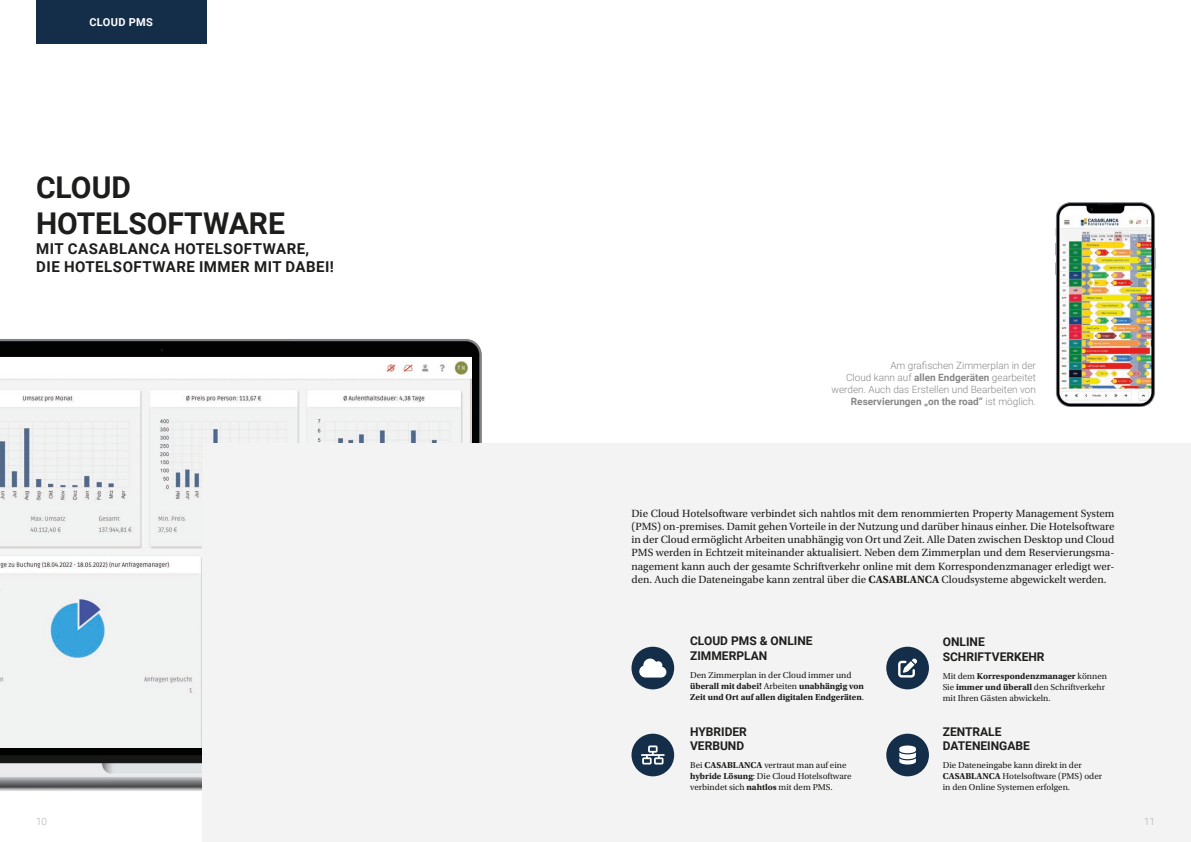
<style>
.page{position:relative;width:1191px;height:842px;background:#fff}
.page>*{position:absolute;margin:0;border:0;box-sizing:border-box;transform-origin:0 0}
.t1{font:700 30px "Roboto";color:#1d1d1b}
.t2{font:700 15px "Roboto";letter-spacing:.035em;color:#1d1d1b}
.t3{font:700 12px/14.4px "Roboto";color:#1d1d1b}
.t4{font:11px/13.2px "Utopia Std";color:#1d1d1b;text-align:justify}
.Label{font:700 11px "Roboto";letter-spacing:.035em;color:#fff}
.t5{font:300 10px/12px "Roboto";color:#878787;text-align:right}
.t6{font:300 10px "Roboto";color:#b2b2b2}
.t7{font:9px/10.8px "Utopia Std";color:#1d1d1b}
.t8{font:700 9px/10.8px "Utopia Std";color:#1d1d1b}
.s1{font-weight:700}
.s2{font-weight:400}
</style>
<div class="page">
<div style="left:36px;top:0;width:170px;height:43px;background:#142d48"></div>
<img style="left:0;top:339px;width:548px;height:469px">
<img style="left:0;top:357px;width:472px;height:390px">
<div style="left:203px;top:444px;width:988px;height:398px;background:#f3f3f3"></div>
<div style="left:631px;top:647px;width:43px;height:42px;background:#142d48;border-radius:50%"></div>
<div style="left:631px;top:734px;width:43px;height:42px;background:#142d48;border-radius:50%"></div>
<div style="left:886px;top:647px;width:43px;height:42px;background:#142d48;border-radius:50%"></div>
<div style="left:886px;top:734px;width:43px;height:42px;background:#142d48;border-radius:50%"></div>
<svg style="left:639px;top:658px;width:27px;height:19px"></svg>
<svg style="left:898px;top:658px;width:19px;height:19px"></svg>
<svg style="left:641px;top:745px;width:23px;height:19px"></svg>
<svg style="left:899px;top:745px;width:17px;height:19px"></svg>
<img style="left:1055px;top:203px;width:101px;height:204px">
<p class="Label" style="left:89px;top:14px;width:65px">CLOUD PMS</p>
<p class="t1" style="left:36px;top:166px;width:96px">CLOUD</p>
<p class="t1" style="left:36px;top:202px;width:250px">HOTELSOFTWARE</p>
<p class="t2" style="left:36px;top:238px;width:274px">MIT CASABLANCA HOTELSOFTWARE,</p>
<p class="t2" style="left:36px;top:256px;width:299px">DIE HOTELSOFTWARE IMMER MIT DABEI!</p>
<p class="t5" style="left:890px;top:359px;width:147px">Am grafischen Zimmerplan in der</p>
<p class="t5" style="left:831px;top:371px;width:206px">Cloud kann auf <span class="s1">allen Endgeräten</span> gearbeitet werden. Auch das Erstellen und Bearbeiten von<br><span class="s1">Reservierungen „on the road“</span> ist möglich.</p>
<p class="t4" style="left:631px;top:507px;width:484px">Die Cloud Hotelsoftware verbindet sich nahtlos mit dem renommierten Property Management System (PMS) on-premises. Damit gehen Vorteile in der Nutzung und darüber hinaus einher. Die Hotelsoftware in der Cloud ermöglicht Arbeiten unabhängig von Ort und Zeit. Alle Daten zwischen Desktop und Cloud PMS werden in Echtzeit miteinander aktualisiert. Neben dem Zimmerplan und dem Reservierungsma&shy;nagement kann auch der gesamte Schriftverkehr online mit dem Korrespondenzmanager erledigt wer&shy;den. Auch die Dateneingabe kann zentral über die <span class="s1">CASABLANCA</span> Cloudsysteme abgewickelt werden.</p>
<p class="t3" style="left:690px;top:633px;width:124px">CLOUD PMS &amp; ONLINE<br>ZIMMERPLAN</p>
<p class="t3" style="left:942px;top:634px;width:43px">ONLINE</p>
<p class="t3" style="left:942px;top:649px;width:103px">SCHRIFTVERKEHR</p>
<p class="t8" style="left:690px;top:670px;width:176px"><span class="s2">Den Zimmerplan in der Cloud immer und </span>überall mit dabei! <span class="s2">Arbeiten</span> unabhängig von<br>Zeit und Ort auf allen digitalen Endgeräten<span class="s2">.</span></p>
<p class="t7" style="left:942px;top:671px;width:166px">Mit dem <span class="s1">Korrespondenzmanager</span> können<br>Sie <span class="s1">immer und überall</span> den Schriftverkehr mit Ihren Gästen abwickeln.</p>
<p class="t3" style="left:690px;top:724px;width:58px">HYBRIDER</p>
<p class="t3" style="left:690px;top:738px;width:56px">VERBUND</p>
<p class="t3" style="left:942px;top:724px;width:60px">ZENTRALE</p>
<p class="t3" style="left:942px;top:738px;width:89px">DATENEINGABE</p>
<p class="t7" style="left:690px;top:760px;width:163px">Bei <span class="s1">CASABLANCA</span> vertraut man auf eine <span class="s1">hybride Lösung</span>: Die Cloud Hotelsoftware verbindet sich <span class="s1">nahtlos</span> mit dem PMS.</p>
<p class="t7" style="left:942px;top:760px;width:161px">Die Dateneingabe kann direkt in der<br><span class="s1">CASABLANCA</span> Hotelsoftware (PMS) oder in den Online Systemen erfolgen.</p>
<p class="t6" style="left:36px;top:815px;width:13px">10</p>
<p class="t6" style="left:1144px;top:815px;width:13px">11</p>
</div>
